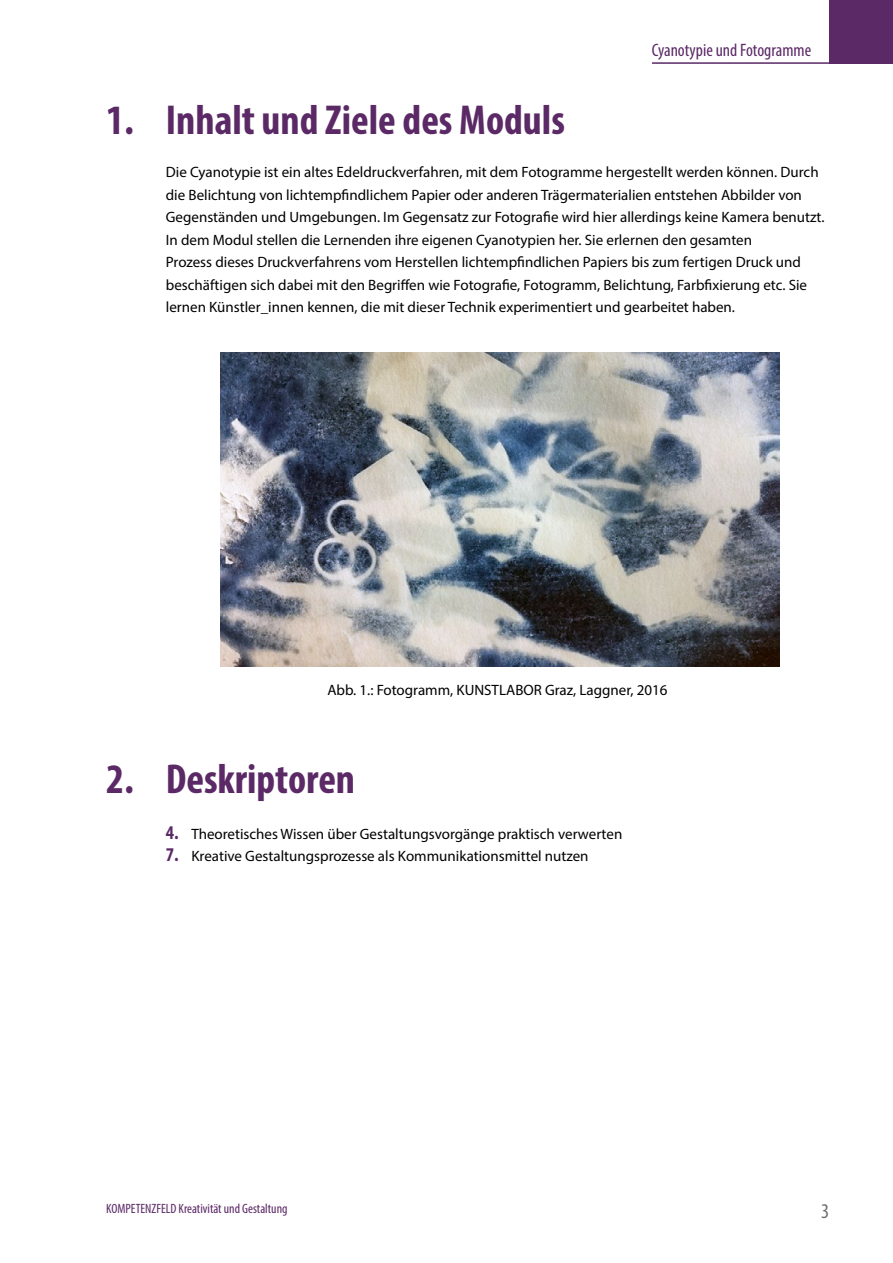
<style>
.page{position:relative;width:893px;height:1263px;background:#fff}
.page>*{position:absolute;margin:0;border:0;box-sizing:border-box;transform-origin:0 0}
.t1{font:700 condensed 42px "Myriad Pro";color:#5b2966}
.t2{font:condensed 21px "Myriad Pro";color:#6d6e71}
.t3{font:condensed 18px "Myriad Pro";color:#5b2966}
.t4{font:15px/22.5px "Myriad Pro";color:#000}
.t5{font:condensed 13.5px "Myriad Pro";color:#5b2966}
.s1{font-weight:700;font-stretch:condensed;font-size:19.5px;color:#5b2966}
</style>
<div class="page">
<hr style="left:652px;top:62px;width:202px;height:2px;background:#5b2966">
<div style="left:829px;top:0;width:64px;height:64px;background:#5b2966"></div>
<img style="left:220px;top:353px;width:559px;height:314px">
<p class="t3" style="left:652px;top:39px;width:161px">Cyanotypie und Fotogramme</p>
<p class="t1" style="left:106px;top:93px;width:460px">1. Inhalt und Ziele des Moduls</p>
<p class="t4" style="left:166px;top:161px;width:660px">Die Cyanotypie ist ein altes Edeldruckverfahren, mit dem Fotogramme hergestellt werden können. Durch die Belichtung von lichtempfindlichem Papier oder anderen Trägermaterialien entstehen Abbilder von Gegenständen und Umgebungen. Im Gegensatz zur Fotografie wird hier allerdings keine Kamera benutzt.<br>In dem Modul stellen die Lernenden ihre eigenen Cyanotypien her. Sie erlernen den gesamten<br>Prozess dieses Druckverfahrens vom Herstellen lichtempfindlichen Papiers bis zum fertigen Druck und beschäftigen sich dabei mit den Begriffen wie Fotografie, Fotogramm, Belichtung, Farbfixierung etc. Sie lernen Künstler_innen kennen, die mit dieser Technik experimentiert und gearbeitet haben.</p>
<p class="t4" style="left:327px;top:678px;width:342px">Abb. 1.: Fotogramm, KUNSTLABOR Graz, Laggner, 2016</p>
<p class="t1" style="left:106px;top:753px;width:250px">2. Deskriptoren</p>
<p class="t4" style="left:166px;top:822px;width:458px"><span class="s1">4.</span> Theoretisches Wissen über Gestaltungsvorgänge praktisch verwerten</p>
<p class="t4" style="left:166px;top:844px;width:424px"><span class="s1">7.</span> Kreative Gestaltungsprozesse als Kommunikationsmittel nutzen</p>
<p class="t5" style="left:106px;top:1200px;width:183px">KOMPETENZFELD Kreativität und Gestaltung</p>
<p class="t2" style="left:821px;top:1198px;width:10px">3</p>
</div>
